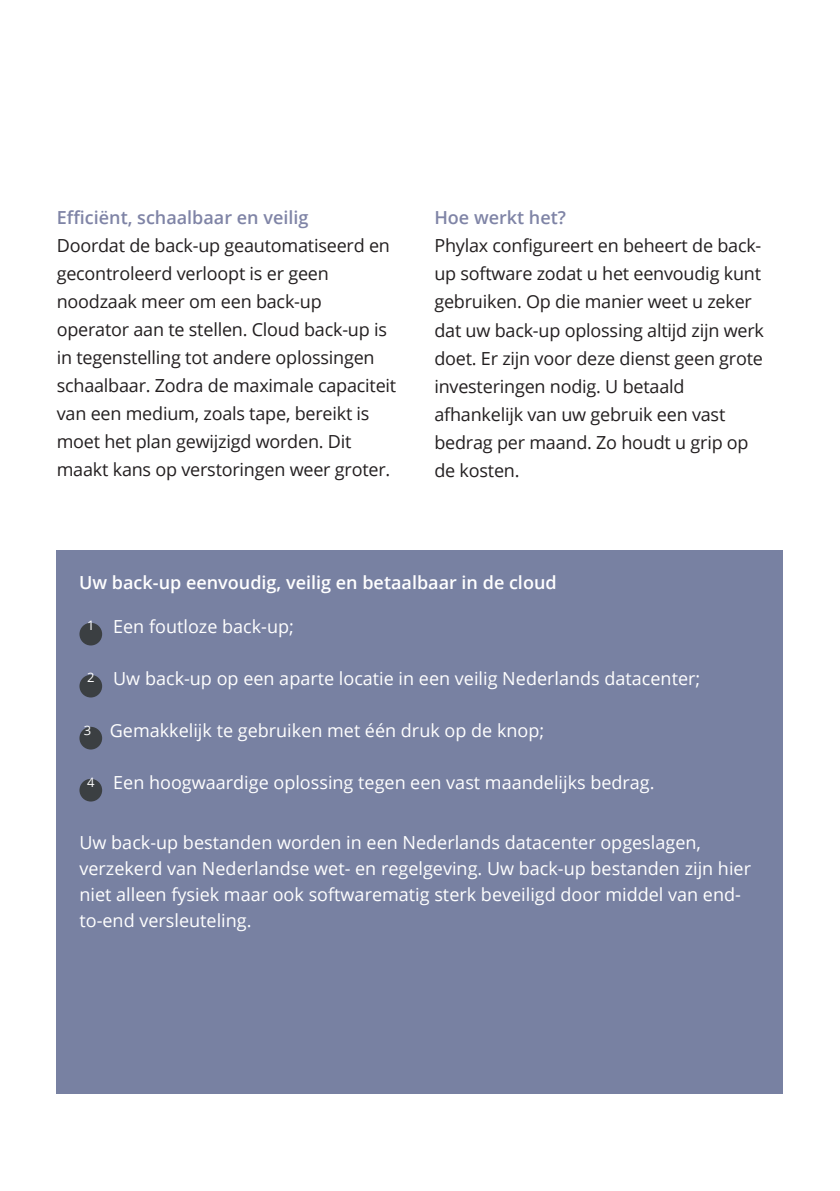
<style>
.page{position:relative;width:840px;height:1191px;background:#fff}
.page>*{position:absolute;margin:0;border:0;box-sizing:border-box;transform-origin:0 0}
.t1{font:18px/28px "Open Sans";letter-spacing:-.01em;color:#231f20}
.body_tekst{font:18px/26px "Open Sans";color:#fff}
.tussenkop{font:600 18px "Open Sans";color:#fff}
.t2{font:600 18px "Open Sans";color:#7f84a6}
</style>
<div class="page">
<div style="left:57px;top:550px;width:725px;height:543px;background:#7881a2"></div>
<div style="left:79px;top:623px;width:23px;height:22px;background:#3b3f42;border-radius:50%"></div>
<div style="left:79px;top:675px;width:23px;height:22px;background:#3b3f42;border-radius:50%"></div>
<div style="left:79px;top:727px;width:23px;height:22px;background:#3b3f42;border-radius:50%"></div>
<div style="left:79px;top:779px;width:23px;height:22px;background:#3b3f42;border-radius:50%"></div>
<p class="t2" style="left:57px;top:205px;width:253px">Efficiënt, schaalbaar en veilig</p>
<p class="t1" style="left:57px;top:231px;width:341px">Doordat de back-up geautomatiseerd en gecontroleerd verloopt is er geen noodzaak meer om een back-up operator aan te stellen. Cloud back-up is in tegenstelling tot andere oplossingen schaalbaar. Zodra de maximale capaciteit van een medium, zoals tape, bereikt is moet het plan gewijzigd worden. Dit maakt kans op verstoringen weer groter.</p>
<p class="t2" style="left:434px;top:205px;width:133px">Hoe werkt het?</p>
<p class="t1" style="left:434px;top:231px;width:331px">Phylax configureert en beheert de back&shy;up software zodat u het eenvoudig kunt gebruiken. Op die manier weet u zeker dat uw back-up oplossing altijd zijn werk doet. Er zijn voor deze dienst geen grote investeringen nodig. U betaald afhankelijk van uw gebruik een vast bedrag per maand. Zo houdt u grip op de kosten.</p>
<p class="tussenkop" style="left:79px;top:570px;width:478px">Uw back-up eenvoudig, veilig en betaalbaar in de cloud</p>
<p class="body_tekst" style="left:87px;top:613px;width:208px"><sup>1</sup> Een foutloze back-up;</p>
<p class="body_tekst" style="left:87px;top:665px;width:614px"><sup>2</sup> Uw back-up op een aparte locatie in een veilig Nederlands datacenter;</p>
<p class="body_tekst" style="left:84px;top:717px;width:461px"><sup>3</sup> Gemakkelijk te gebruiken met één druk op de knop;</p>
<p class="body_tekst" style="left:87px;top:769px;width:568px"><sup>4</sup> Een hoogwaardige oplossing tegen een vast maandelijks bedrag.</p>
<p class="body_tekst" style="left:79px;top:829px;width:672px">Uw back-up bestanden worden in een Nederlands datacenter opgeslagen, verzekerd van Nederlandse wet- en regelgeving. Uw back-up bestanden zijn hier niet alleen fysiek maar ook softwarematig sterk beveiligd door middel van end&shy;to-end versleuteling.</p>
</div>
